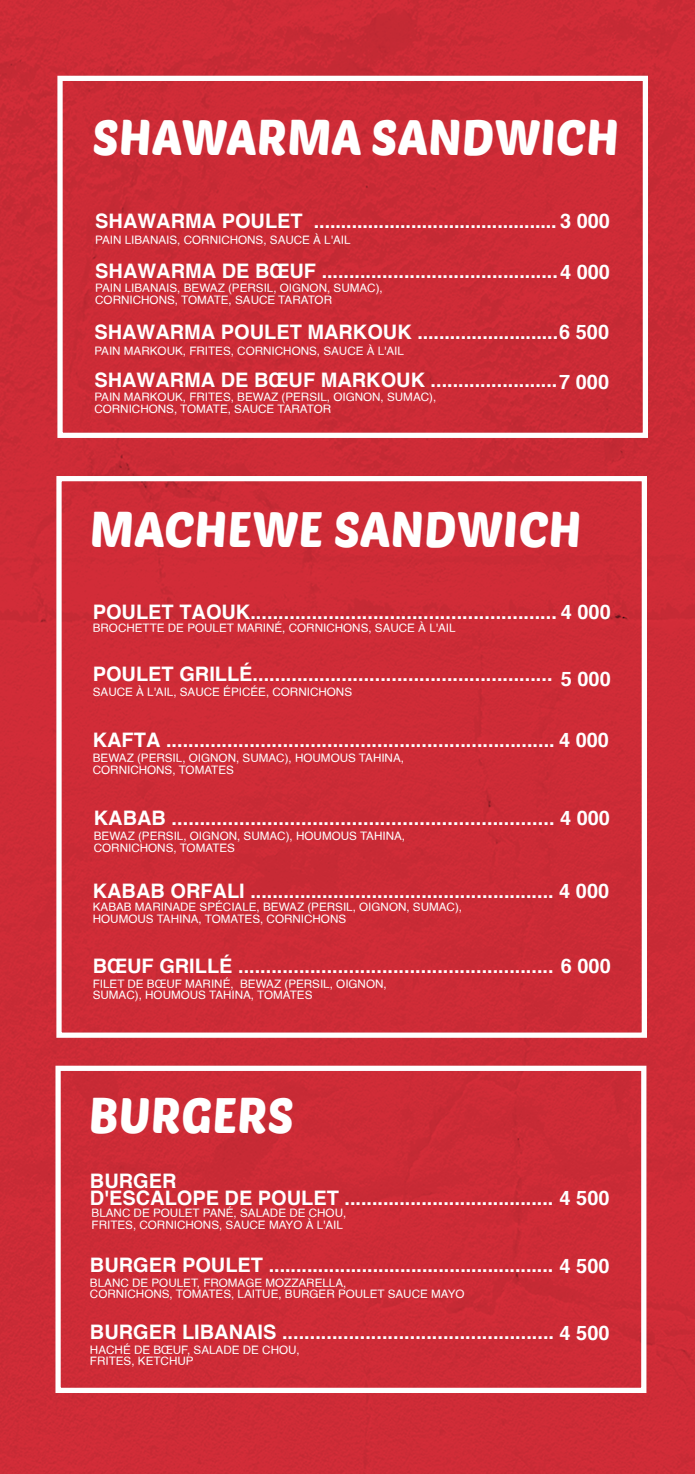
<style>
.page{position:relative;width:695px;height:1474px;background:#fff}
.page>*{position:absolute;margin:0;border:0;box-sizing:border-box;transform-origin:0 0}
.t1{font:49px "Poetsen One";color:#fff}
.t2{font:700 19.95px/16.6px "Helvetica";color:#fff}
.t3{font:11.72px/11.7px "Helvetica";color:#fff}
</style>
<div class="page">
<div style="left:0;top:0;width:694px;height:1473px;background:#cd2c37"></div>
<div style="left:56px;top:476px;width:591px;height:561px;border:5px solid #fff"></div>
<div style="left:57px;top:76px;width:591px;height:362px;border:5px solid #fff"></div>
<div style="left:55px;top:1065px;width:591px;height:327px;border:5px solid #fff"></div>
<h1 class="t1" style="left:92px;top:106px;width:528px">SHAWARMA SANDWICH</h1>
<p class="t2" style="left:95px;top:212px;width:516px">SHAWARMA POULET ............................................. 3 000</p>
<p class="t3" style="left:95px;top:234px;width:257px">PAIN LIBANAIS, CORNICHONS, SAUCE À L'AIL</p>
<p class="t2" style="left:95px;top:262px;width:516px">SHAWARMA DE BŒUF ........................................... 4 000</p>
<p class="t3" style="left:95px;top:282px;width:289px">PAIN LIBANAIS, BEWAZ (PERSIL, OIGNON, SUMAC),<br>CORNICHONS, TOMATE, SAUCE TARATOR</p>
<p class="t2" style="left:94px;top:323px;width:516px">SHAWARMA POULET MARKOUK .......................... 6 500</p>
<p class="t3" style="left:94px;top:345px;width:311px">PAIN MARKOUK, FRITES, CORNICHONS, SAUCE À L'AIL</p>
<p class="t2" style="left:94px;top:371px;width:516px">SHAWARMA DE BŒUF MARKOUK ....................... 7 000</p>
<p class="t3" style="left:94px;top:392px;width:343px">PAIN MARKOUK, FRITES, BEWAZ (PERSIL, OIGNON, SUMAC),<br>CORNICHONS, TOMATE, SAUCE TARATOR</p>
<h1 class="t1" style="left:90px;top:498px;width:493px">MACHEWE SANDWICH</h1>
<p class="t2" style="left:93px;top:603px;width:519px">POULET TAOUK....................................................... 4 000</p>
<p class="t3" style="left:93px;top:622px;width:364px">BROCHETTE DE POULET MARINÉ, CORNICHONS, SAUCE À L'AIL</p>
<p class="t2" style="left:93px;top:665px;width:519px">POULET GRILLÉ...................................................... 5 000</p>
<p class="t3" style="left:93px;top:686px;width:261px">SAUCE À L'AIL, SAUCE ÉPICÉE, CORNICHONS</p>
<p class="t2" style="left:93px;top:731px;width:517px">KAFTA ...................................................................... 4 000</p>
<p class="t3" style="left:93px;top:752px;width:313px;line-height:12.2px">BEWAZ (PERSIL, OIGNON, SUMAC), HOUMOUS TAHINA,<br>CORNICHONS, TOMATES</p>
<p class="t2" style="left:94px;top:809px;width:517px">KABAB .................................................................... 4 000</p>
<p class="t3" style="left:94px;top:830px;width:313px;line-height:12.2px">BEWAZ (PERSIL, OIGNON, SUMAC), HOUMOUS TAHINA,<br>CORNICHONS, TOMATES</p>
<p class="t2" style="left:93px;top:882px;width:518px">KABAB ORFALI ....................................................... 4 000</p>
<p class="t3" style="left:93px;top:901px;width:371px">KABAB MARINADE SPÉCIALE, BEWAZ (PERSIL, OIGNON, SUMAC),<br>HOUMOUS TAHINA, TOMATES, CORNICHONS</p>
<p class="t2" style="left:93px;top:957px;width:519px">BŒUF GRILLÉ ......................................................... 6 000</p>
<p class="t3" style="left:93px;top:978px;width:295px">FILET DE BŒUF MARINÉ, BEWAZ (PERSIL, OIGNON,<br>SUMAC), HOUMOUS TAHINA, TOMATES</p>
<h1 class="t1" style="left:89px;top:1083px;width:206px">BURGERS</h1>
<p class="t2" style="left:90px;top:1172px;width:521px">BURGER<br>D'ESCALOPE DE POULET ...................................... 4 500</p>
<p class="t3" style="left:91px;top:1207px;width:256px">BLANC DE POULET PANÉ, SALADE DE CHOU,<br>FRITES, CORNICHONS, SAUCE MAYO À L'AIL</p>
<p class="t2" style="left:90px;top:1256px;width:521px">BURGER POULET .................................................... 4 500</p>
<p class="t3" style="left:90px;top:1277px;width:376px">BLANC DE POULET, FROMAGE MOZZARELLA,<br>CORNICHONS, TOMATES, LAITUE, BURGER POULET SAUCE MAYO</p>
<p class="t2" style="left:90px;top:1323px;width:521px">BURGER LIBANAIS ................................................. 4 500</p>
<p class="t3" style="left:90px;top:1343px;width:211px">HACHÉ DE BŒUF, SALADE DE CHOU,<br>FRITES, KETCHUP</p>
</div>
